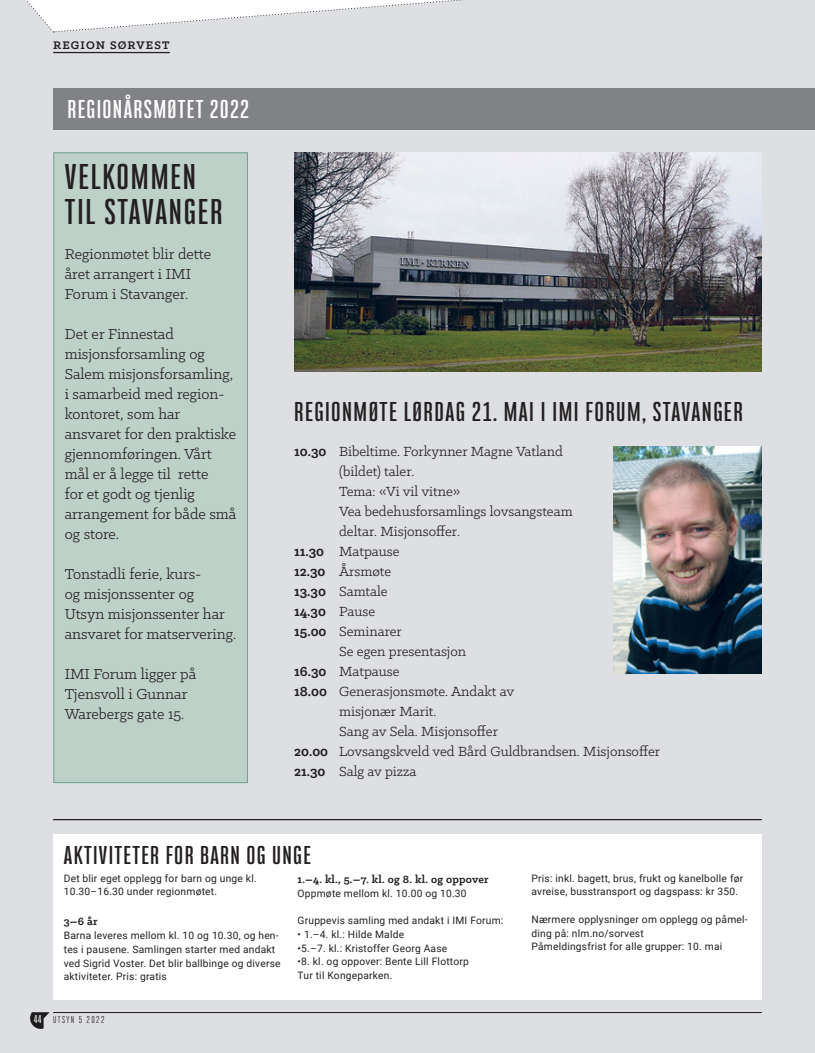
<style>
.page{position:relative;width:815px;height:1053px;background:#fff}
.page>*{position:absolute;margin:0;border:0;box-sizing:border-box;transform-origin:0 0}
.t1{font:700 31.25px/35px "Bw Stretch";letter-spacing:.06em;color:#231f20}
.t2{font:700 23.75px "Bw Stretch";letter-spacing:.06em;color:#231f20}
.t3{font:700 22.5px "Bw Stretch";letter-spacing:.06em;color:#231f20}
.t4{font:700 22.5px "Bw Stretch";letter-spacing:.06em;color:#fff}
.t5{font:16.25px/20px "Klinic Slab";color:#231f20}
.t6{font:15px "Klinic Slab";color:#231f20}
.t7{font:700 15px "Klinic Slab";color:#231f20}
.t8{font:700 12.5px "Klinic Slab";letter-spacing:.09em;color:#231f20}
.t9{font:700 11.88px "Klinic Slab";letter-spacing:.02em;color:#231f20}
.t10{font:10.25px/13.8px "Roboto";letter-spacing:.02em;color:#231f20}
.t11{font:8.75px "Bw Stretch";letter-spacing:.15em;color:#231f20}
.s1{font-weight:700}
.s2{font-weight:400}
.s3{font-weight:700;font-size:10px;color:#fff}
</style>
<div class="page">
<div style="left:0;top:0;width:815px;height:1052px;background:#dddfe2"></div>
<hr style="left:53px;top:52px;width:117px;height:1px;background:#231f20">
<svg style="left:26px;top:0;width:437px;height:33px"></svg>
<div style="left:54px;top:153px;width:193px;height:629px;background:#bed1c9"></div>
<div style="left:53px;top:152px;width:195px;height:630px;border:1px solid #6b9f8e"></div>
<img style="left:294px;top:152px;width:468px;height:219px">
<img style="left:613px;top:446px;width:149px;height:227px">
<div style="left:53px;top:834px;width:709px;height:165px;background:#fff"></div>
<hr style="left:53px;top:819px;width:709px;height:1px;background:#231f20">
<div style="left:53px;top:89px;width:762px;height:41px;background:#808285"></div>
<p class="t8" style="left:53px;top:37px;width:118px">REGION SØRVEST</p>
<h3 class="t4" style="left:67px;top:95px;width:183px">REGIONÅRSMØTET 2022</h3>
<h1 class="t1" style="left:65px;top:159px;width:159px">VELKOMMEN<br>TIL STAVANGER</h1>
<h3 class="t5" style="left:65px;top:243px;width:148px">Regionmøtet blir dette året arrangert i IMI<br>Forum i Stavanger.</h3>
<p class="t5" style="left:65px;top:323px;width:173px">Det er Finnestad misjonsforsamling og<br>Salem misjonsforsamling, i samarbeid med region&shy;kontoret, som har ansvaret for den praktiske gjennomføringen. Vårt mål er å legge til rette<br>for et godt og tjenlig arrangement for både små og store.</p>
<h3 class="t5" style="left:65px;top:563px;width:173px">Tonstadli ferie, kurs-<br>og misjonssenter og<br>Utsyn misjonssenter har ansvaret for matservering.</h3>
<h3 class="t5" style="left:65px;top:663px;width:133px">IMI Forum ligger på<br>Tjensvoll i Gunnar<br>Warebergs gate 15.</h3>
<h2 class="t2" style="left:294px;top:396px;width:450px">REGIONMØTE LØRDAG 21. MAI I IMI FORUM, STAVANGER</h2>
<h3 class="t6" style="left:294px;top:441px;width:270px"><span class="s1">10.30</span> Bibeltime. Forkynner Magne Vatland</h3>
<h3 class="t6" style="left:339px;top:461px;width:77px">(bildet) taler.</h3>
<h3 class="t6" style="left:339px;top:481px;width:123px">Tema: «Vi vil vitne»</h3>
<h3 class="t6" style="left:339px;top:501px;width:235px">Vea bedehusforsamlings lovsangsteam</h3>
<h3 class="t6" style="left:339px;top:521px;width:122px">deltar. Misjonsoffer.</h3>
<h3 class="t6" style="left:294px;top:541px;width:107px"><span class="s1">11.30</span> Matpause</h3>
<h3 class="t6" style="left:294px;top:561px;width:99px"><span class="s1">12.30</span> Årsmøte</h3>
<h3 class="t6" style="left:294px;top:581px;width:95px"><span class="s1">13.30</span> Samtale</h3>
<h3 class="t7" style="left:294px;top:601px;width:83px">14.30 <span class="s2">Pause</span></h3>
<h3 class="t6" style="left:294px;top:621px;width:109px"><span class="s1">15.00</span> Seminarer</h3>
<h3 class="t6" style="left:339px;top:641px;width:128px">Se egen presentasjon</h3>
<h3 class="t6" style="left:294px;top:661px;width:107px"><span class="s1">16.30</span> Matpause</h3>
<h3 class="t6" style="left:294px;top:681px;width:222px"><span class="s1">18.00</span> Generasjonsmøte. Andakt av</h3>
<h3 class="t6" style="left:339px;top:701px;width:99px">misjonær Marit.</h3>
<h3 class="t6" style="left:339px;top:721px;width:160px">Sang av Sela. Misjonsoffer</h3>
<h3 class="t6" style="left:294px;top:741px;width:367px"><span class="s1">20.00</span> Lovsangskveld ved Bård Guldbrandsen. Misjonsoffer</h3>
<h3 class="t6" style="left:294px;top:761px;width:124px"><span class="s1">21.30</span> Salg av pizza</h3>
<h3 class="t3" style="left:64px;top:840px;width:249px">AKTIVITETER FOR BARN OG UNGE</h3>
<p class="t10" style="left:64px;top:870px;width:194px">Det blir eget opplegg for barn og unge kl.<br>10.30–16.30 under regionmøtet.</p>
<p class="t9" style="left:64px;top:913px;width:35px">3–6 år</p>
<p class="t10" style="left:64px;top:928px;width:218px">Barna leveres mellom kl. 10 og 10.30, og hen&shy;tes i pausene. Samlingen starter med andakt ved Sigrid Voster. Det blir ballbinge og diverse aktiviteter. Pris: gratis</p>
<p class="t11" style="left:34px;top:1013px;width:72px"><span class="s3">44</span> UTSYN 5 2022</p>
<p class="t9" style="left:298px;top:871px;width:192px">1.–4. kl., 5.–7. kl. og 8. kl. og oppover</p>
<p class="t10" style="left:298px;top:885px;width:171px">Oppmøte mellom kl. 10.00 og 10.30</p>
<p class="t10" style="left:298px;top:913px;width:207px">Gruppevis samling med andakt i IMI Forum:</p>
<p class="t10" style="left:298px;top:926px;width:108px">• 1.–4. kl.: Hilde Malde</p>
<p class="t10" style="left:298px;top:940px;width:151px">•5.–7. kl.: Kristoffer Georg Aase</p>
<p class="t10" style="left:298px;top:954px;width:173px">•8. kl. og oppover: Bente Lill Flottorp<br>Tur til Kongeparken.</p>
<p class="t10" style="left:531px;top:870px;width:213px">Pris: inkl. bagett, brus, frukt og kanelbolle før avreise, busstransport og dagspass: kr 350.</p>
<p class="t10" style="left:531px;top:911px;width:218px">Nærmere opplysninger om opplegg og påmel&shy;ding på: nlm.no/sorvest<br>Påmeldingsfrist for alle grupper: 10. mai</p>
</div>
